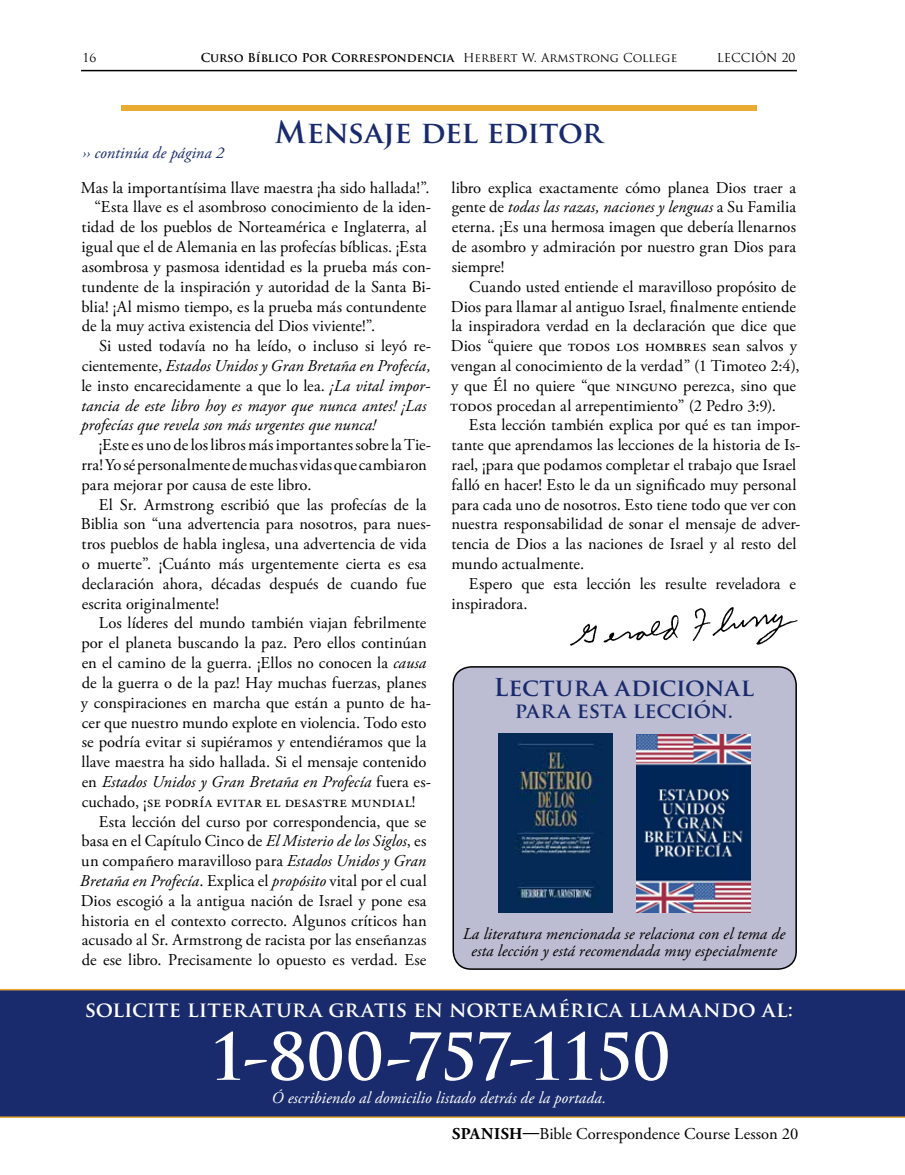
<style>
.page{position:relative;width:905px;height:1175px;background:#fff}
.page>*{position:absolute;margin:0;border:0;box-sizing:border-box;transform-origin:0 0}
.t1{font:700 63px "Trajan Pro";letter-spacing:-.045em;color:#fff}
.t2{font:700 30px "Trajan Pro";letter-spacing:-.015em;color:#192b6c}
.t3{font:700 24px "Trajan Pro";letter-spacing:.005em;color:#192b6c}
.t4{font:700 21px "Trajan Pro";color:#fff}
.t5{font:700 21px "Trajan Pro";letter-spacing:-.005em;color:#192b6c}
.t6{font:16.5px/19.8px "Adobe Garamond Pro";letter-spacing:.005em;color:#000}
.t7{font:italic 16.5px/16.8px "Adobe Garamond Pro";letter-spacing:.005em;color:#000;text-align:center}
.t8{font:italic 16.5px/36.2px "Adobe Garamond Pro";letter-spacing:.005em;color:#fff}
.t9{font:italic 16.5px "Adobe Garamond Pro";letter-spacing:.005em;color:#192b6c}
.t10{font:700 12px "Trajan Pro";color:#000}
.t11{font:12px "Trajan Pro";color:#000}
.s1{font-weight:400}
.s2{font-style:normal}
.s3{font-style:italic}
.s4{font-weight:700;font-style:normal;color:#000}
.s5{font-style:normal;color:#000}
</style>
<div class="page">
<div style="left:0;top:988px;width:904px;height:130px;background:#192b6c"></div>
<div style="left:121px;top:105px;width:635px;height:6px;background:#eaab33"></div>
<hr style="left:81px;top:70px;width:715px;height:1px;background:#000">
<img style="left:570px;top:607px;width:228px;height:39px">
<div style="left:453px;top:667px;width:343px;height:302px;background:#bcbcd3;border-radius:18px"></div>
<div style="left:452px;top:666px;width:344px;height:303px;border:2px solid #000;border-radius:18px"></div>
<img style="left:498px;top:734px;width:114px;height:178px">
<img style="left:636px;top:734px;width:114px;height:178px">
<p class="t11" style="left:82px;top:50px;width:15px">16</p>
<p class="t10" style="left:201px;top:50px;width:478px">Curso Bíblico Por Correspondencia <span class="s1">Herbert W. Armstrong College</span></p>
<p class="t11" style="left:716px;top:50px;width:80px">LECCIÓN 20</p>
<p class="t9" style="left:82px;top:143px;width:143px">›› continúa de página 2</p>
<h2 class="t2" style="left:275px;top:113px;width:329px">Mensaje del editor</h2>
<p class="t6" style="left:81px;top:178px;width:350px">Mas la importantísima llave maestra ¡ha sido hallada!”.</p>
<p class="t6" style="left:95px;top:198px;width:338px">“Esta llave es el asombroso conocimiento de la iden-</p>
<p class="t6" style="left:81px;top:218px;width:347px">tidad de los pueblos de Norteamérica e Inglaterra, al</p>
<p class="t6" style="left:81px;top:237px;width:347px">igual que el de Alemania en las profecías bíblicas. ¡Esta</p>
<p class="t6" style="left:82px;top:257px;width:351px">asombrosa y pasmosa identidad es la prueba más con-</p>
<p class="t6" style="left:81px;top:277px;width:351px">tundente de la inspiración y autoridad de la Santa Bi-</p>
<p class="t6" style="left:81px;top:297px;width:346px">blia! ¡Al mismo tiempo, es la prueba más contundente</p>
<p class="t6" style="left:82px;top:317px;width:295px">de la muy activa existencia del Dios viviente!”.</p>
<p class="t6" style="left:99px;top:336px;width:333px">Si usted todavía no ha leído, o incluso si leyó re-</p>
<p class="t7" style="left:82px;top:358px;width:350px"><span class="s2">cientemente,</span> Estados Unidos y Gran Bretaña en Profecía,</p>
<p class="t6" style="left:81px;top:376px;width:350px">le insto encarecidamente a que lo lea. <span class="s3">¡La vital impor-</span></p>
<p class="t7" style="left:81px;top:397px;width:346px">tancia de este libro hoy es mayor que nunca antes! ¡Las</p>
<p class="t7" style="left:81px;top:417px;width:296px">profecías que revela son más urgentes que nunca!</p>
<p class="t6" style="left:81px;top:435px;width:351px;text-indent:17px">¡Este es uno de los libros más importantes sobre la Tie&shy;rra! Yo sé personalmente de muchas vidas que cambiaron para mejorar por causa de este libro.</p>
<p class="t6" style="left:81px;top:495px;width:351px;text-indent:18px">El Sr. Armstrong escribió que las profecías de la Biblia son “una advertencia para nosotros, para nues&shy;tros pueblos de habla inglesa, una advertencia de vida o muerte”. ¡Cuánto más urgentemente cierta es esa declaración ahora, décadas después de cuando fue escrita originalmente!</p>
<p class="t6" style="left:99px;top:614px;width:329px">Los líderes del mundo también viajan febrilmente</p>
<p class="t6" style="left:81px;top:633px;width:347px">por el planeta buscando la paz. Pero ellos continúan</p>
<p class="t6" style="left:82px;top:653px;width:346px">en el camino de la guerra. ¡Ellos no conocen la <span class="s3">causa</span></p>
<p class="t6" style="left:82px;top:673px;width:346px">de la guerra o de la paz! Hay muchas fuerzas, planes</p>
<p class="t6" style="left:81px;top:693px;width:351px">y conspiraciones en marcha que están a punto de ha-</p>
<p class="t6" style="left:82px;top:713px;width:346px">cer que nuestro mundo explote en violencia. Todo esto</p>
<p class="t6" style="left:82px;top:732px;width:346px">se podría evitar si supiéramos y entendiéramos que la</p>
<p class="t6" style="left:81px;top:752px;width:346px">llave maestra ha sido hallada. Si el mensaje contenido</p>
<p class="t7" style="left:82px;top:773px;width:351px"><span class="s2">en</span> Estados Unidos y Gran Bretaña en Profecía <span class="s2">fuera es-</span></p>
<p class="t6" style="left:82px;top:792px;width:335px">cuchado, ¡se podría evitar el desastre mundial!</p>
<p class="t6" style="left:99px;top:812px;width:329px">Esta lección del curso por correspondencia, que se</p>
<p class="t6" style="left:81px;top:831px;width:346px">basa en el Capítulo Cinco de <span class="s3">El Misterio de los Siglos</span>, es</p>
<p class="t6" style="left:81px;top:851px;width:346px">un compañero maravilloso para <span class="s3">Estados Unidos y Gran</span></p>
<p class="t7" style="left:80px;top:872px;width:348px">Bretaña en Profecía<span class="s2">. Explica el</span> propósito <span class="s2">vital por el cual</span></p>
<p class="t6" style="left:81px;top:891px;width:347px">Dios escogió a la antigua nación de Israel y pone esa</p>
<p class="t6" style="left:81px;top:911px;width:347px">historia en el contexto correcto. Algunos críticos han</p>
<p class="t6" style="left:82px;top:930px;width:346px">acusado al Sr. Armstrong de racista por las enseñanzas</p>
<p class="t6" style="left:82px;top:950px;width:346px">de ese libro. Precisamente lo opuesto es verdad. Ese</p>
<p class="t6" style="left:451px;top:178px;width:346px;text-align:justify">libro explica exactamente cómo planea Dios traer a gente de <span class="s3">todas las razas, naciones y lenguas</span> a Su Familia eterna. ¡Es una hermosa imagen que debería llenarnos de asombro y admiración por nuestro gran Dios para siempre!</p>
<p class="t6" style="left:450px;top:277px;width:351px;text-indent:19px">Cuando usted entiende el maravilloso propósito de Dios para llamar al antiguo Israel, finalmente entiende la inspiradora verdad en la declaración que dice que Dios “quiere que todos los hombres sean salvos y vengan al conocimiento de la verdad” (1 Timoteo 2:4), y que Él no quiere “que ninguno perezca, sino que todos procedan al arrepentimiento” (2 Pedro 3:9).</p>
<p class="t6" style="left:451px;top:416px;width:350px;text-indent:18px">Esta lección también explica por qué es tan impor&shy;tante que aprendamos las lecciones de la historia de Is&shy;rael, ¡para que podamos completar el trabajo que Israel falló en hacer! Esto le da un significado muy personal para cada uno de nosotros. Esto tiene todo que ver con nuestra responsabilidad de sonar el mensaje de adver&shy;tencia de Dios a las naciones de Israel y al resto del mundo actualmente.</p>
<p class="t6" style="left:451px;top:574px;width:346px;text-indent:17px">Espero que esta lección les resulte reveladora e inspiradora.</p>
<h3 class="t3" style="left:494px;top:672px;width:262px">Lectura adicional</h3>
<p class="t5" style="left:515px;top:697px;width:220px">para esta lección.</p>
<p class="t7" style="left:463px;top:925px;width:324px">La literatura mencionada se relaciona con el tema de esta lección y está recomendada muy especialmente</p>
<p class="t4" style="left:85px;top:996px;width:710px">solicite literatura gratis en norteamérica llamando al:</p>
<h1 class="t1" style="left:209px;top:1017px;width:463px">1-800-757-1150</h1>
<p class="t8" style="left:452px;top:1080px;width:348px;text-indent:-180px">Ó escribiendo al domicilio listado detrás de la portada.<br><span class="s4">SPANISH—</span><span class="s5">Bible Correspondence Course Lesson 20</span></p>
</div>
